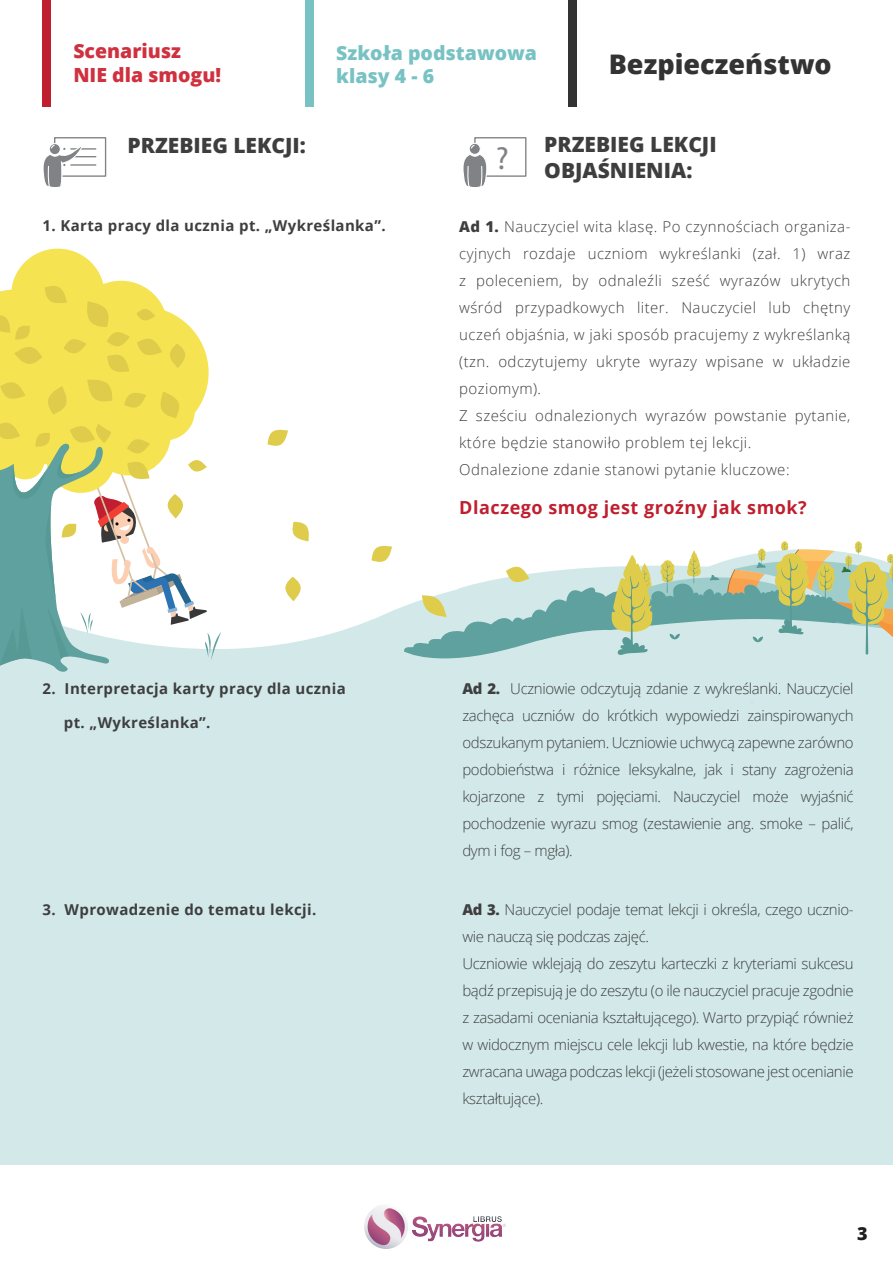
<style>
.page{position:relative;width:893px;height:1263px;background:#fff}
.page>*{position:absolute;margin:0;border:0;box-sizing:border-box;transform-origin:0 0}
.t1{font:32.1px "Myriad Pro";color:#808285}
.t2{font:800 27px "Open Sans";color:#333}
.przebieg{font:800 21px "Open Sans";color:#3e3e3f}
.t3{font:800 19.5px "Open Sans";color:#78c2c4}
.t4{font:800 19.5px "Open Sans";color:#cf313f}
.tekst{font:700 18px "Open Sans";letter-spacing:.03em;color:#bf1f2e}
.t5{font:800 18px "Open Sans";color:#231f20}
.przebieg_tekst{font:300 15px/27px "Open Sans";letter-spacing:-.025em;color:#3e3e3f;text-align:justify}
.tekst-2{font:300 15px/27px "Open Sans";letter-spacing:.03em;color:#3e3e3f;text-align:justify}
.przebieg_tekst-2{font:700 15px "Open Sans";letter-spacing:.025em;color:#3e3e3f}
.s1{font-weight:800}
</style>
<div class="page">
<svg style="left:233px;top:541px;width:171px;height:108px"></svg>
<div style="left:0;top:649px;width:893px;height:516px;background:#d3e9e9"></div>
<div style="left:11px;top:249px;width:94px;height:91px;background:#f5e352;border-radius:50%"></div>
<svg style="left:0;top:284px;width:221px;height:388px"></svg>
<div style="left:43px;top:0;width:8px;height:106px;background:#bf1f2e"></div>
<div style="left:305px;top:0;width:9px;height:106px;background:#78c2c4"></div>
<div style="left:568px;top:0;width:9px;height:106px;background:#333"></div>
<svg style="left:43px;top:137px;width:64px;height:50px"></svg>
<svg style="left:463px;top:137px;width:64px;height:50px"></svg>
<img style="left:364px;top:1205px;width:141px;height:43px">
<svg style="left:292px;top:521px;width:17px;height:20px"></svg>
<svg style="left:285px;top:577px;width:16px;height:24px"></svg>
<svg style="left:268px;top:429px;width:20px;height:17px"></svg>
<svg style="left:372px;top:544px;width:20px;height:20px"></svg>
<svg style="left:404px;top:541px;width:489px;height:118px"></svg>
<p class="t4" style="left:73px;top:37px;width:109px">Scenariusz</p>
<p class="t4" style="left:73px;top:60px;width:149px">NIE dla smogu!</p>
<p class="t3" style="left:336px;top:38px;width:202px">Szkoła podstawowa</p>
<p class="t3" style="left:336px;top:61px;width:99px">klasy 4 - 6</p>
<p class="t2" style="left:609px;top:44px;width:224px">Bezpieczeństwo</p>
<p class="przebieg" style="left:128px;top:130px;width:180px">PRZEBIEG LEKCJI:</p>
<p class="przebieg_tekst-2" style="left:43px;top:215px;width:345px">1. Karta pracy dla ucznia pt. „Wykreślanka”.</p>
<p class="przebieg_tekst-2" style="left:43px;top:678px;width:305px">2. Interpretacja karty pracy dla ucznia</p>
<p class="przebieg_tekst-2" style="left:64px;top:712px;width:148px">pt. „Wykreślanka”.</p>
<p class="przebieg" style="left:544px;top:129px;width:174px">PRZEBIEG LEKCJI</p>
<p class="przebieg" style="left:544px;top:154px;width:150px">OBJAŚNIENIA:</p>
<p class="tekst-2" style="left:459px;top:212px;width:393px"><span class="s1">Ad 1.</span> Nauczyciel wita klasę. Po czynnościach organiza&shy;cyjnych rozdaje uczniom wykreślanki (zał. 1) wraz z poleceniem, by odnaleźli sześć wyrazów ukrytych wśród przypadkowych liter. Nauczyciel lub chętny uczeń objaśnia, w jaki sposób pracujemy z wykreślanką (tzn. odczytujemy ukryte wyrazy wpisane w układzie poziomym).</p>
<p class="tekst-2" style="left:459px;top:401px;width:393px">Z sześciu odnalezionych wyrazów powstanie pytanie, które będzie stanowiło problem tej lekcji.</p>
<p class="tekst-2" style="left:459px;top:455px;width:332px">Odnalezione zdanie stanowi pytanie kluczowe:</p>
<p class="tekst" style="left:459px;top:494px;width:349px">Dlaczego smog jest groźny jak smok?</p>
<h1 class="t1" style="left:496px;top:138px;width:15px">?</h1>
<p class="przebieg_tekst" style="left:462px;top:674px;width:393px"><span class="s1">Ad 2.</span> Uczniowie odczytują zdanie z wykreślanki. Nauczyciel zachęca uczniów do krótkich wypowiedzi zainspirowanych odszukanym pytaniem. Uczniowie uchwycą zapewne zarówno podobieństwa i różnice leksykalne, jak i stany zagrożenia kojarzone z tymi pojęciami. Nauczyciel może wyjaśnić pochodzenie wyrazu smog (zestawienie ang. smoke – palić, dym i fog – mgła).</p>
<p class="przebieg_tekst-2" style="left:43px;top:899px;width:275px">3. Wprowadzenie do tematu lekcji.</p>
<p class="przebieg_tekst" style="left:462px;top:896px;width:393px"><span class="s1">Ad 3.</span> Nauczyciel podaje temat lekcji i określa, czego ucznio&shy;wie nauczą się podczas zajęć.</p>
<p class="przebieg_tekst" style="left:462px;top:950px;width:393px">Uczniowie wklejają do zeszytu karteczki z kryteriami sukcesu bądź przepisują je do zeszytu (o ile nauczyciel pracuje zgodnie z zasadami oceniania kształtującego). Warto przypiąć również w widocznym miejscu cele lekcji lub kwestie, na które będzie zwracana uwaga podczas lekcji (jeżeli stosowane jest ocenianie kształtujące).</p>
<p class="t5" style="left:857px;top:1220px;width:12px">3</p>
</div>
